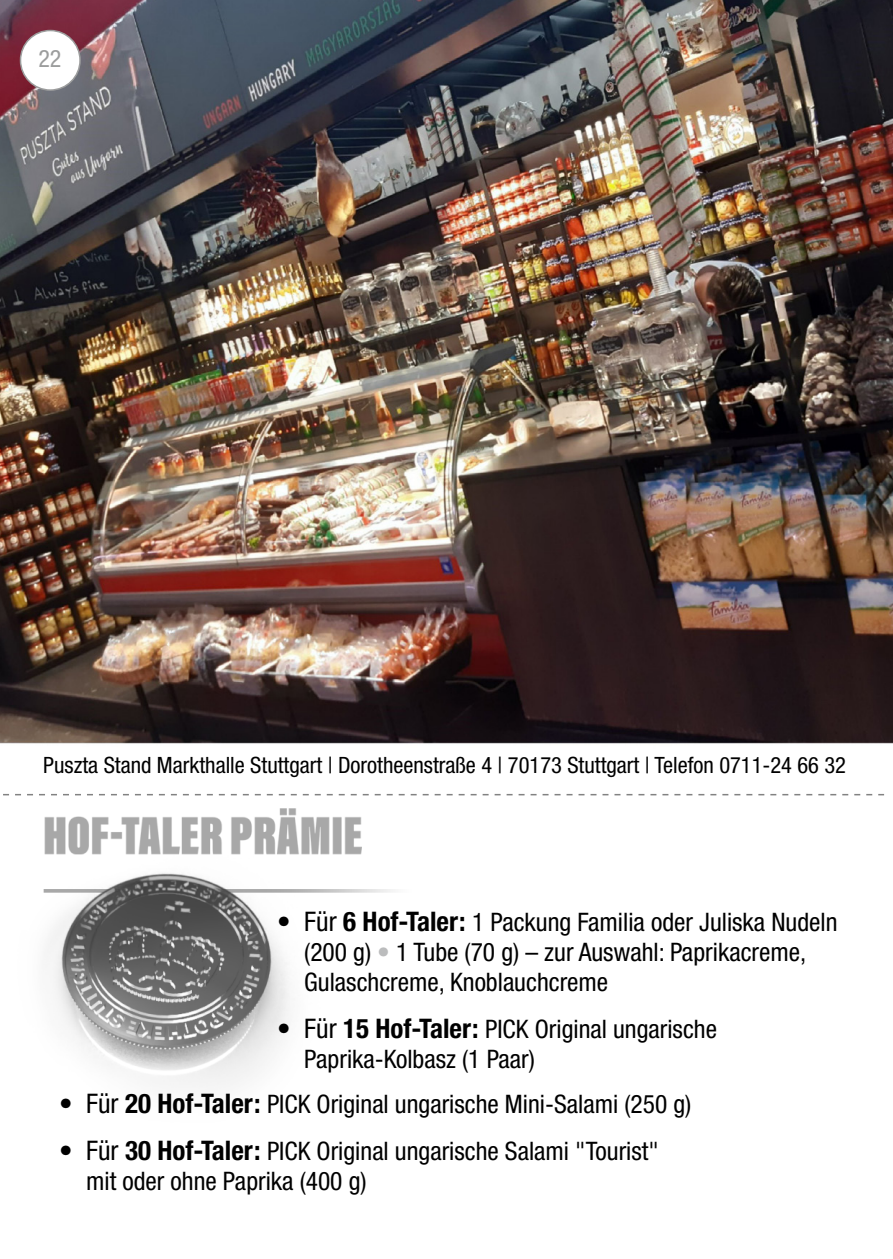
<style>
.page{position:relative;width:893px;height:1259px;background:#fff}
.page>*{position:absolute;margin:0;border:0;box-sizing:border-box;transform-origin:0 0}
.t1{font:condensed 25.5px/30px "Helvetica Neue LT Pro";color:#000}
.t2{font:condensed 24px "Helvetica Neue LT Pro";color:#9c9d9d}
.t3{font:condensed 22.5px "Helvetica Neue LT Pro";color:#000}
.s1{font-size:27px}
.s2{font-weight:700;font-size:27px}
.s3{color:#bbbcbd}
</style>
<div class="page">
<img style="left:0;top:0;width:893px;height:744px">
<img style="left:43px;top:808px;width:350px;height:279px">
<div style="left:21px;top:31px;width:59px;height:59px;background:#fff;border-radius:50%"></div>
<div style="left:20px;top:30px;width:61px;height:61px;border:2px solid #9c9d9d;border-radius:50%"></div>
<svg style="left:3px;top:794px;width:881px;height:1px"></svg>
<p class="t2" style="left:38px;top:45px;width:25px">22</p>
<p class="t3" style="left:43px;top:752px;width:804px">Puszta Stand Markthalle Stuttgart | Dorotheenstraße 4 | 70173 Stuttgart | Telefon 0711-24 66 32</p>
<p class="t1" style="left:304px;top:906px;width:535px;text-indent:-27px"><span class="s1">• Für</span> <span class="s2">6 Hof-Taler:</span> 1 Packung Familia oder Juliska Nudeln (200 g) <span class="s3">•</span> 1 Tube (70 g) – zur Auswahl: Paprikacreme,<br>Gulaschcreme, Knoblauchcreme</p>
<p class="t1" style="left:304px;top:1013px;width:414px;text-indent:-27px"><span class="s1">• Für</span> <span class="s2">15 Hof-Taler:</span> PICK Original ungarische<br>Paprika-Kolbasz (1 Paar)</p>
<p class="t1" style="left:59px;top:1088px;width:634px"><span class="s1">• Für</span> <span class="s2">20 Hof-Taler:</span> PICK Original ungarische Mini-Salami (250 g)</p>
<p class="t1" style="left:86px;top:1135px;width:574px;text-indent:-27px"><span class="s1">• Für</span> <span class="s2">30 Hof-Taler:</span> PICK Original ungarische Salami "Tourist" mit oder ohne Paprika (400 g)</p>
</div>
